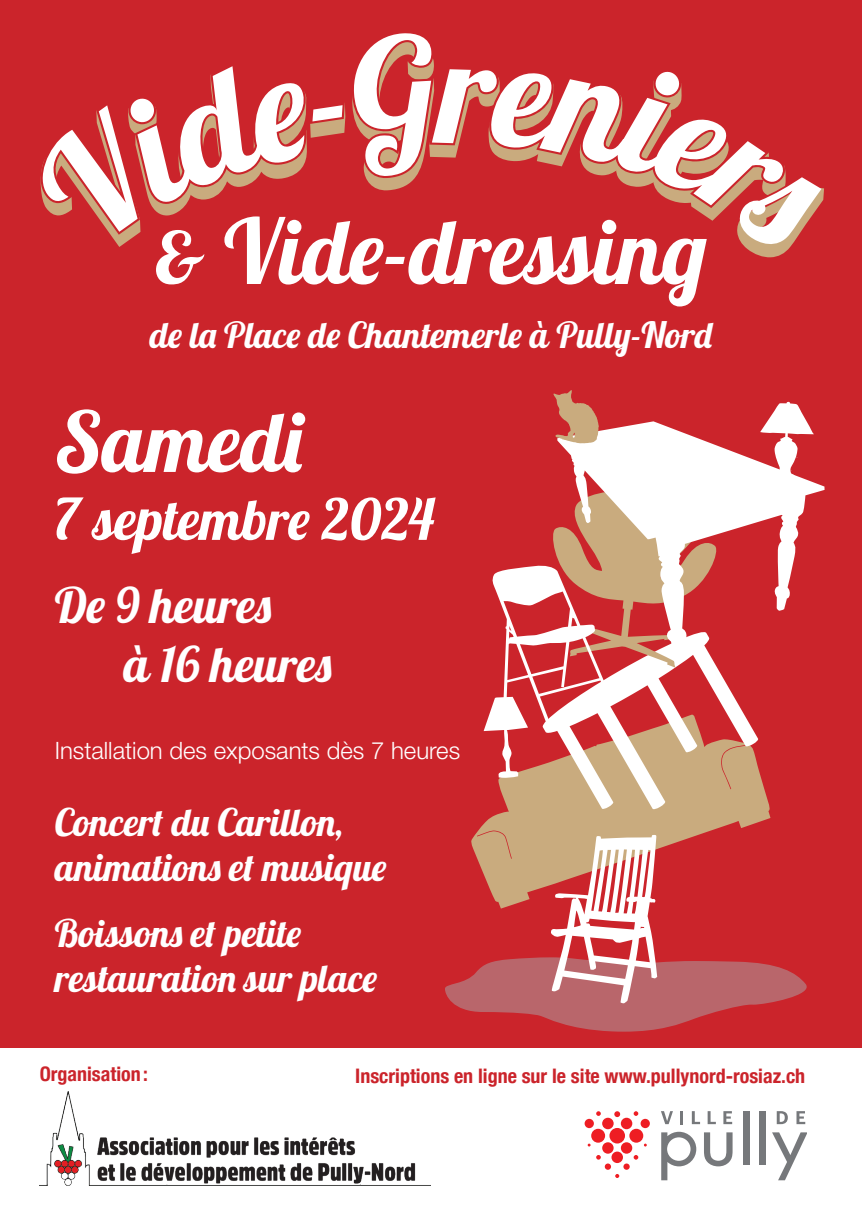
<style>
.page{position:relative;width:862px;height:1214px;background:#fff}
.page>*{position:absolute;margin:0;border:0;box-sizing:border-box;transform-origin:0 0}
.t1{font:90px "Lobster 1.4";letter-spacing:.05em;color:#fff}
.t2{font:83.4px "Lobster 1.4";letter-spacing:.02em;color:#fff}
.t3{font:56.6px "Lobster 1.4";color:#fff}
.t4{font:49px/58.8px "Lobster 1.4";letter-spacing:.01em;color:#fff}
.t5{font:38px/45.6px "Lobster 1.4";letter-spacing:.02em;color:#fff}
.t6{font:36px "Lobster 1.4";color:#fff}
.t7{font:300 24px "Helvetica Neue LT Std";color:#fff}
.t8{font:700 condensed 20px "Helvetica Neue";color:#cb242b}
.s1{font-size:72px}
</style>
<div class="page">
<div style="left:0;top:0;width:862px;height:1046px;background:#cb242b"></div>
<svg style="left:475px;top:739px;width:296px;height:95px;fill:#c9ab7e"></svg>
<svg style="left:445px;top:834px;width:362px;height:197px"></svg>
<svg style="left:483px;top:528px;width:275px;height:281px"></svg>
<svg style="left:767px;top:401px;width:40px;height:20px"></svg>
<svg style="left:557px;top:421px;width:267px;height:234px"></svg>
<svg style="left:553px;top:390px;width:46px;height:53px"></svg>
<img style="left:46px;top:1091px;width:370px;height:93px">
<svg style="left:40px;top:66px;width:305px;height:181px"></svg>
<svg style="left:352px;top:33px;width:472px;height:224px"></svg>
<svg style="left:661px;top:1111px;width:12px;height:12px"></svg>
<svg style="left:680px;top:1111px;width:3px;height:12px"></svg>
<svg style="left:692px;top:1111px;width:8px;height:12px"></svg>
<svg style="left:707px;top:1111px;width:9px;height:12px"></svg>
<svg style="left:723px;top:1111px;width:9px;height:12px"></svg>
<svg style="left:777px;top:1111px;width:11px;height:12px"></svg>
<svg style="left:796px;top:1111px;width:9px;height:12px"></svg>
<div style="left:743px;top:1111px;width:6px;height:54px;background:#76787b"></div>
<div style="left:759px;top:1111px;width:7px;height:54px;background:#76787b"></div>
<svg style="left:704px;top:1132px;width:28px;height:34px"></svg>
<svg style="left:772px;top:1132px;width:35px;height:48px"></svg>
<svg style="left:661px;top:1131px;width:35px;height:49px"></svg>
<div style="left:609px;top:1127px;width:16px;height:16px;background:#ee1d23;border-radius:50%"></div>
<div style="left:591px;top:1128px;width:14px;height:14px;background:#ee1d23;border-radius:50%"></div>
<div style="left:629px;top:1128px;width:14px;height:14px;background:#ee1d23;border-radius:50%"></div>
<div style="left:602px;top:1117px;width:11px;height:12px;background:#ee1d23;border-radius:50%"></div>
<div style="left:621px;top:1117px;width:11px;height:12px;background:#ee1d23;border-radius:50%"></div>
<svg style="left:584px;top:1118px;width:10px;height:9px"></svg>
<svg style="left:640px;top:1118px;width:10px;height:9px"></svg>
<div style="left:602px;top:1142px;width:11px;height:11px;background:#ee1d23;border-radius:50%"></div>
<div style="left:621px;top:1142px;width:11px;height:11px;background:#ee1d23;border-radius:50%"></div>
<svg style="left:611px;top:1151px;width:12px;height:11px"></svg>
<svg style="left:633px;top:1155px;width:5px;height:4px"></svg>
<svg style="left:596px;top:1111px;width:5px;height:4px"></svg>
<svg style="left:633px;top:1111px;width:5px;height:4px"></svg>
<svg style="left:596px;top:1154px;width:23px;height:23px"></svg>
<div style="left:623px;top:1163px;width:7px;height:6px;background:#ee1d23;border-radius:50%"></div>
<svg style="left:614px;top:1111px;width:6px;height:5px"></svg>
<h1 class="t1" style="left:155px;top:194px;width:553px"><span class="s1">&amp;</span> Vide-dressing</h1>
<p class="t6" style="left:150px;top:312px;width:563px">de la Place de Chantemerle à Pully-Nord</p>
<h2 class="t2" style="left:55px;top:388px;width:249px">Samedi</h2>
<h3 class="t3" style="left:55px;top:483px;width:381px">7 septembre 2024</h3>
<p class="t4" style="left:124px;top:575px;width:209px;text-indent:-69px">De 9 heures<br>à 16 heures</p>
<p class="t7" style="left:55px;top:735px;width:407px">Installation des exposants dès 7 heures</p>
<p class="t5" style="left:55px;top:798px;width:333px">Concert du Carillon, animations et musique</p>
<p class="t5" style="left:55px;top:909px;width:324px">Boissons et petite restauration sur place</p>
<p class="t8" style="left:40px;top:1057px;width:110px">Organisation:</p>
<p class="t8" style="left:355px;top:1059px;width:451px">Inscriptions en ligne sur le site www.pullynord-rosiaz.ch</p>
</div>
